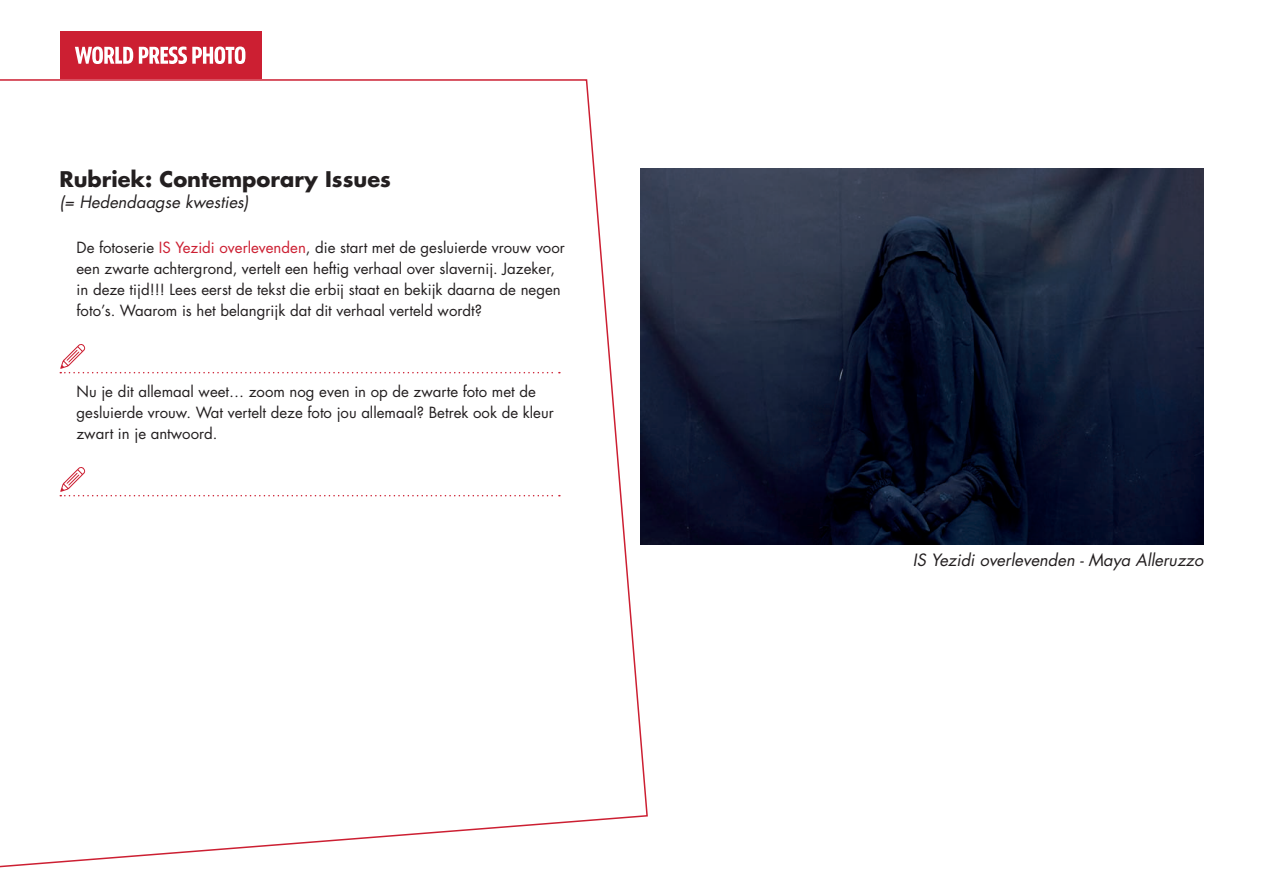
<style>
.page{position:relative;width:1263px;height:893px;background:#fff}
.page>*{position:absolute;margin:0;border:0;box-sizing:border-box;transform-origin:0 0}
.t1{font:700 21px "Futura Std";color:#231f20}
.t2{font:italic 16.5px "Futura Std";color:#231f20}
.t3{font:15px/21px "Futura Std";color:#231f20}
.s1{color:#cc1f32}
</style>
<div class="page">
<img style="left:649px;top:169px;width:554px;height:375px">
<div style="left:60px;top:31px;width:201px;height:48px;background:#cc1f32"></div>
<svg style="left:75px;top:47px;width:58px;height:17px"></svg>
<svg style="left:139px;top:47px;width:106px;height:17px"></svg>
<svg style="left:0;top:78px;width:649px;height:790px"></svg>
<h1 class="t1" style="left:60px;top:166px;width:333px">Rubriek: Contemporary Issues</h1>
<p class="t2" style="left:60px;top:192px;width:191px">(= Hedendaagse kwesties)</p>
<p class="t3" style="left:77px;top:238px;width:490px">De fotoserie <span class="s1">IS Yezidi overlevenden</span>, die start met de gesluierde vrouw voor een zwarte achtergrond, vertelt een heftig verhaal over slavernij. Jazeker, in deze tijd!!! Lees eerst de tekst die erbij staat en bekijk daarna de negen foto’s. Waarom is het belangrijk dat dit verhaal verteld wordt?</p>
<p class="t3" style="left:77px;top:382px;width:479px">Nu je dit allemaal weet… zoom nog even in op de zwarte foto met de gesluierde vrouw. Wat vertelt deze foto jou allemaal? Betrek ook de kleur zwart in je antwoord.</p>
<p class="t2" style="left:913px;top:550px;width:292px">IS Yezidi overlevenden - Maya Alleruzzo</p>
</div>
